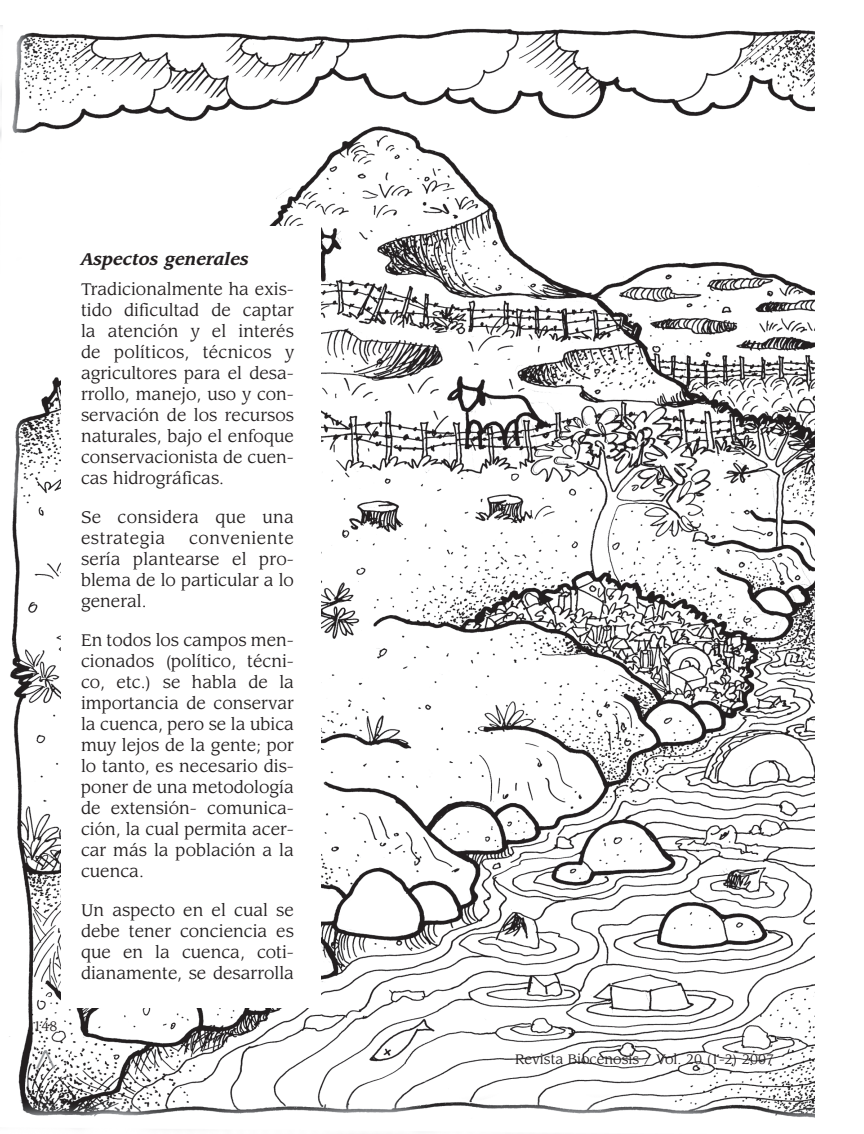
<style>
.page{position:relative;width:864px;height:1134px;background:#fff}
.page>*{position:absolute;margin:0;border:0;box-sizing:border-box;transform-origin:0 0}
.t1{font:36px "Leawood Std";color:#939598}
.t2{font:16.5px/21px "Leawood Std";color:#231f20;text-align:justify}
.t3{font:16.5px/21px "Leawood Std";letter-spacing:.02em;color:#231f20}
.t4{font:italic 700 16.5px "Leawood Std";color:#231f20}
.t5{font:13.5px "Leawood Std";color:#231f20}
</style>
<div class="page">
<img style="left:0;top:25px;width:814px;height:1093px">
<div style="left:62px;top:227px;width:259px;height:781px;background:#fff"></div>
<p class="t5" style="left:34px;top:1019px;width:25px">148</p>
<h1 class="t1" style="left:21px;top:1070px;width:23px;rotate:-90deg">&gt;</h1>
<p class="t4" style="left:81px;top:249px;width:169px">Aspectos generales</p>
<p class="t2" style="left:81px;top:279px;width:215px">Tradicionalmente ha exis&shy;tido dificultad de captar la atención y el interés de políticos, técnicos y agricultores para el desa&shy;rrollo, manejo, uso y con&shy;servación de los recursos naturales, bajo el enfoque conservacionista de cuen&shy;cas hidrográficas.</p>
<p class="t3" style="left:81px;top:507px;width:214px">Se considera que una estrategia</p>
<p class="t2" style="left:81px;top:528px;width:215px;text-indent:108px">conveniente sería plantearse el pro&shy;blema de lo particular a lo general.</p>
<p class="t2" style="left:81px;top:630px;width:215px">En todos los campos men&shy;cionados (político, técni&shy;co, etc.) se habla de la importancia de conservar la cuenca, pero se la ubica muy lejos de la gente; por lo tanto, es necesario dis&shy;poner de una metodología de extensión- comunica&shy;ción, la cual permita acer&shy;car más la población a la cuenca.</p>
<p class="t2" style="left:81px;top:900px;width:215px">Un aspecto en el cual se debe tener conciencia es que en la cuenca, coti&shy;dianamente, se desarrolla</p>
<p class="t5" style="left:515px;top:1051px;width:260px">Revista Biocenosis / Vol. 20 (1-2) 2007</p>
</div>
